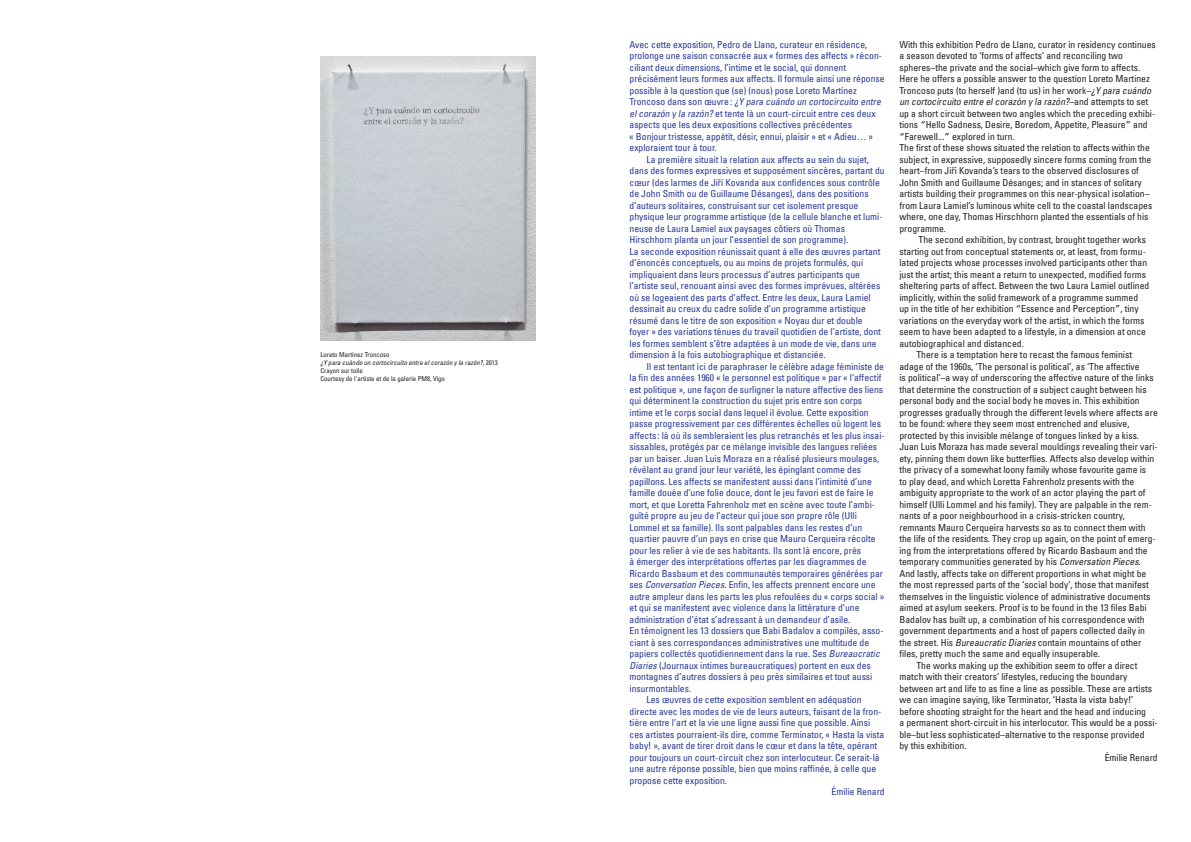
<style>
.page{position:relative;width:1191px;height:842px;background:#fff}
.page>*{position:absolute;margin:0;border:0;box-sizing:border-box;transform-origin:0 0}
.univers_57_9_65_11_5{font:condensed 9.6px/11.5px "Univers LT";color:#273895}
.univers_57_9_5_11_5p{font:condensed 9.6px/11.5px "Univers LT";color:#231f20}
.univers_57_9_5_11_5p-2{font:condensed 9.6px "Univers LT";color:#273895}
.univers57___6_75_7_8{font:condensed 6.8px "Univers LT";color:#231f20}
.univers57___6_75_7_8-2{font:italic condensed 6.8px "Univers";color:#231f20}
.s1{font-family:"Univers LT";font-style:normal}
.s2{font-style:italic}
.s3{font-family:"Univers";font-style:italic}
.s4{font-family:"Univers";font-stretch:normal}
</style>
<div class="page">
<img style="left:320px;top:57px;width:216px;height:284px">
<p class="univers57___6_75_7_8" style="left:320px;top:350px;width:71px">Loreto Martínez Troncoso</p>
<p class="univers57___6_75_7_8-2" style="left:320px;top:358px;width:179px">¿Y para cuándo un cortocircuíto entre el corazón y la razón?<span class="s1">, 2013</span></p>
<p class="univers57___6_75_7_8" style="left:320px;top:366px;width:44px">Crayon sur toile</p>
<p class="univers57___6_75_7_8" style="left:320px;top:374px;width:126px">Courtesy de l'artiste et de la galerie PM8, Vigo</p>
<p class="univers_57_9_65_11_5" style="left:629px;top:38px;width:257px">Avec cette exposition, Pedro de Llano, curateur en résidence, prolonge une saison consacrée aux « formes des affects » récon&shy;ciliant deux dimensions, l’intime et le social, qui donnent précisément leurs formes aux affects. Il formule ainsi une réponse possible à la question que (se) (nous) pose Loreto Martínez<br>Tro n c o s o d a n s s o n œ u v r e : <span class="s2">¿Y para cuándo un cortocircuito entre elcorazón y la razón?</span> et tente là un court-circuit entre ces deux aspects que les deux expositions collectives précédentes<br>« Bonjour tristesse, appétit, désir, ennui, plaisir » et « Adieu… » exploraient tour à tour.</p>
<p class="univers_57_9_65_11_5" style="left:629px;top:153px;width:257px;text-indent:17px">La première situait la relation aux affects au sein du sujet, dans des formes expressives et supposément sincères, partant du cœur (des larmes de Jirí Kovanda aux confidences sous contrôle de John Smith ou de Guillaume Désanges), dans des positions d’auteurs solitaires, construisant sur cet isolement presque physique leur programme artistique (de la cellule blanche et lumi&shy;neuse de Laura Lamiel aux paysages côtiers où Thomas Hirschhorn planta un jour l’essentiel de son programme).<br>La seconde exposition réunissait quant à elle des œuvres partant d’énoncés conceptuels, ou au moins de projets formulés, qui impliquaient dans leurs processus d’autres participants que l’artiste seul, renouant ainsi avec des formes imprévues, altérées où se logeaient des parts d’affect. Entre les deux, Laura Lamiel dessinait au creux du cadre solide d’un programme artistique résumé dans le titre de son exposition « Noyau dur et double foyer » des variations ténues du travail quotidien de l’artiste, dont les formes semblent s’être adaptées à un mode de vie, dans une dimension à la fois autobiographique et distanciée.</p>
<p class="univers_57_9_65_11_5" style="left:629px;top:360px;width:257px;text-indent:17px">Il est tentant ici de paraphraser le célèbre adage féministe de la fin des années 1960 « le personnel est politique » par « l’affectif est politique », une façon de surligner la nature affective des liens qui déterminent la construction du sujet pris entre son corps intime et le corps social dans lequel il évolue. Cette exposition passe progressivement par ces différentes échelles où logent les affects : là où ils sembleraient les plus retranchés et les plus insai&shy;sissables, protégés par ce mélange invisible des langues reliées par un baiser. Juan Luis Moraza en a réalisé plusieurs moulages, révélant au grand jour leur variété, les épinglant comme des papillons. Les affects se manifestent aussi dans l’intimité d’une famille douée d’une folie douce, dont le jeu favori est de faire le mort, et que Loretta Fahrenholz met en scène avec toute l’ambi&shy;guïté propre au jeu de l’acteur qui joue son propre rôle (Ulli Lommel et sa famille). Ils sont palpables dans les restes d’un quartier pauvre d’un pays en crise que Mauro Cerqueira récolte pour les relier à vie de ses habitants. Ils sont là encore, près<br>à émerger des interprétations offertes par les diagrammes de Ricardo Basbaum et des communautés temporaires générées par ses <span class="s3">Conversation Pieces</span>. Enfin, les affects prennent encore une autre ampleur dans les parts les plus refoulées du « corps social » et qui se manifestent avec violence dans la littérature d’une administration d’état s’adressant à un demandeur d’asile.<br>En témoignent les 13 dossiers que Babi Badalov a compilés, asso&shy;ciant à ses correspondances administratives une multitude de papiers collectés quotidiennement dans la rue. Ses <span class="s3">Bureaucratic Diaries</span> (Journaux intimes bureaucratiques) portent en eux des montagnes d’autres dossiers à peu près similaires et tout aussi insurmontables.</p>
<p class="univers_57_9_65_11_5" style="left:629px;top:694px;width:256px;text-indent:17px">Les œuvres de cette exposition semblent en adéquation directe avec les modes de vie de leurs auteurs, faisant de la fron&shy;tière entre l’art et la vie une ligne aussi fine que possible. Ainsi ces artistes pourraient-ils dire, comme Terminator, « Hasta la vista baby! », avant de tirer droit dans le cœur et dans la tête, opérant pour toujours un court-circuit chez son interlocuteur. Ce serait-là une autre réponse possible, bien que moins raffinée, à celle que propose cette exposition.</p>
<p class="univers_57_9_5_11_5p-2" style="left:831px;top:786px;width:55px">Émilie Renard</p>
<p class="univers_57_9_65_11_5" style="left:718px;top:176px;width:4px">ˇ</p>
<p class="univers_57_9_5_11_5p" style="left:899px;top:38px;width:258px">With this exhibition Pedro de Llano, curator in residency continues a season devoted to ‘forms of affects’ and reconciling two spheres–the private and the social–which give form to affects.<br>Here he offers a possible answer to the question Loreto Martinez Troncoso puts (to herself )and (to us) in her work–<span class="s2">¿Y para cuándo un cortocircuito entre elcorazón y la razón?</span>–a n d a tte m pts to s et up a short circuit between two angles which the preceding exhibi&shy;tions <span class="s4">“</span>Hello Sadness, Desire, Boredom, Appetite, Pleasure<span class="s4">”</span> and <span class="s4">“</span>Farewell...<span class="s4">”</span> explored in turn.</p>
<p class="univers_57_9_5_11_5p" style="left:899px;top:142px;width:254px">The first of these shows situated the relation to affects within the subject, in expressive, supposedly sincere forms coming from the heart–from Jiri Kovanda’s tears to the observed disclosures of John Smith and Guillaume Désanges; and in stances of solitary artists building their programmes on this near-physical isolation– from Laura Lamiel’s luminous white cell to the coastal landscapes where, one day, Thomas Hirschhorn planted the essentials of his programme.</p>
<p class="univers_57_9_5_11_5p" style="left:899px;top:234px;width:251px;text-indent:19px">The second exhibition, by contrast, brought together works starting out from conceptual statements or, at least, from formu&shy;lated projects whose processes involved participants other than just the artist; this meant a return to unexpected, modified forms sheltering parts of affect. Between the two Laura Lamiel outlined implicitly, within the solid framework of a programme summed up in the title of her exhibition <span class="s4">“</span>Essence and Perception<span class="s4">”</span>, tiny variations on the everyday work of the artist, in which the forms seem to have been adapted to a lifestyle, in a dimension at once autobiographical and distanced.</p>
<p class="univers_57_9_5_11_5p" style="left:899px;top:349px;width:260px;text-indent:17px">There is a temptation here to recast the famous feminist adage of the 1960s, ‘The personal is political’, as ‘The affective<br>is political’–a way of underscoring the affective nature of the links that determine the construction of a subject caught between his personal body and the social body he moves in. This exhibition progresses gradually through the different levels where affects are to be found: where they seem most entrenched and elusive, protected by this invisible mélange of tongues linked by a kiss.<br>Juan Luis Moraza has made several mouldings revealing their vari&shy;ety, pinning them down like butterflies. Affects also develop within the privacy of a somewhat loony family whose favourite game is<br>to play dead, and which Loretta Fahrenholz presents with the ambiguity appropriate to the work of an actor playing the part of himself (Ulli Lommel and his family). They are palpable in the rem&shy;nants of a poor neighbourhood in a crisis-stricken country, remnants Mauro Cerqueira harvests so as to connect them with the life of the residents. They crop up again, on the point of emerg&shy;ing from the interpretations offered by Ricardo Basbaum and the temporary communities generated by his <span class="s3">Conversation Pieces</span>.<br>And lastly, affects take on different proportions in what might be the most repressed parts of the ‘social body’, those that manifest themselves in the linguistic violence of administrative documents aimed at asylum seekers. Proof is to be found in the 13 files Babi Badalov has built up, a combination of his correspondence with government departments and a host of papers collected daily in the street. His <span class="s3">Bureaucratic Diaries</span> contain mountains of other files, pretty much the same and equally insuperable.</p>
<p class="univers_57_9_5_11_5p" style="left:899px;top:659px;width:260px;text-indent:17px">The works making up the exhibition seem to offer a direct match with their creators’ lifestyles, reducing the boundary between art and life to as fine a line as possible. These are artists we can imagine saying, like Terminator, ‘Hasta la vista baby!’ before shooting straight for the heart and the head and inducing<br>a permanent short-circuit in his interlocutor. This would be a possi&shy;ble–but less sophisticated–alternative to the response provided<br>by this exhibition.</p>
<p class="univers_57_9_5_11_5p" style="left:1104px;top:751px;width:55px">Émilie Renard</p>
<p class="univers_57_9_5_11_5p" style="left:952px;top:165px;width:4px">ˇ</p>
</div>
